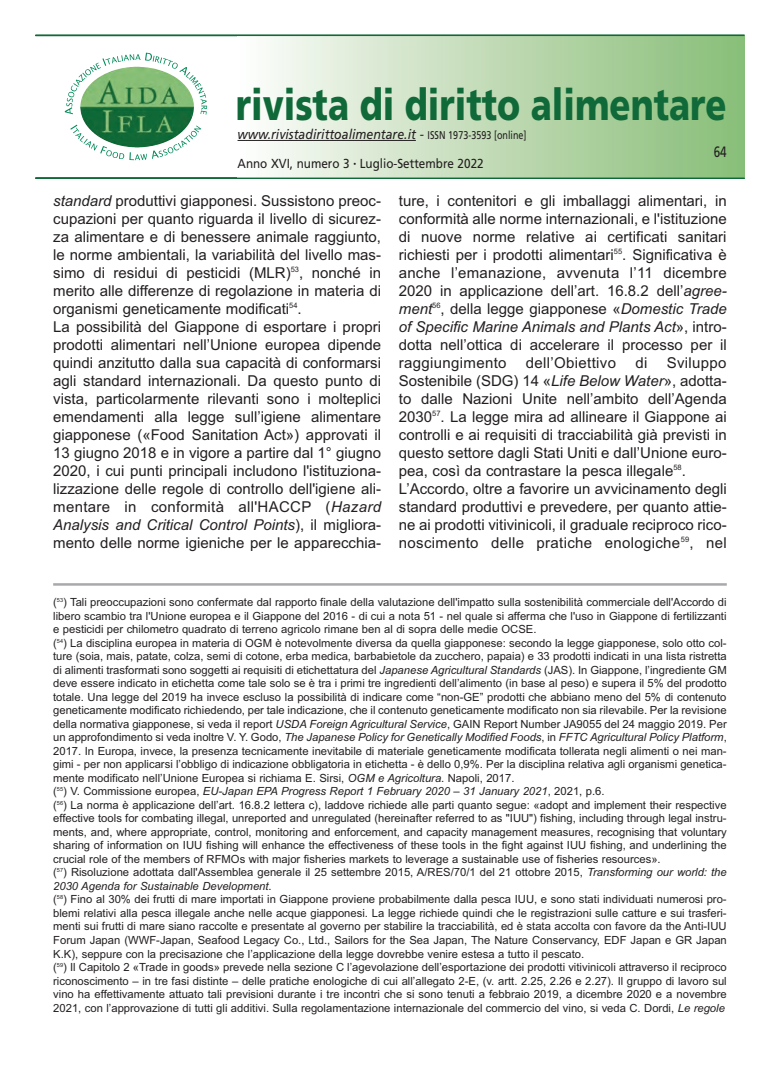
<style>
.page{position:relative;width:780px;height:1088px;background:#fff}
.page>*{position:absolute;margin:0;border:0;box-sizing:border-box;transform-origin:0 0}
.t1{font:900 43.75px "Frutiger";color:#106938;scale:.79 1}
.t2{font:15px/18px "Arial";color:#231f20}
.t3{font:15px "Arial";letter-spacing:.02em;color:#231f20}
.t4{font:15px "Frutiger";color:#231f20;scale:.78 1}
.t5{font:italic 13.75px "Frutiger";color:#231f20;scale:.9 1}
.t6{font:13px "Frutiger";color:#231f20;scale:.9 1}
.t7{font:11.25px/13.5px "Arial";color:#231f20}
.s1{font-style:normal;font-size:11.25px}
.s2{font-style:italic}
</style>
<div class="page">
<div style="left:237px;top:35px;width:507px;height:142px;background:linear-gradient(to right,#fdfcfa,#87bc76)"></div>
<hr style="left:35px;top:35px;width:709px;height:1px;background:#106938">
<hr style="left:35px;top:178px;width:709px;height:1px;background:#106938">
<hr style="left:237px;top:140px;width:179px;height:1px;background:#231f20">
<hr style="left:53px;top:583px;width:673px;height:3px;background:#a8a9ad">
<svg style="left:70px;top:125px;width:131px;height:35px"></svg>
<svg style="left:65px;top:53px;width:142px;height:62px"></svg>
<h1 class="t1" style="left:236px;top:87px;width:623px">rivista di diritto alimentare</h1>
<p class="t5" style="left:237px;top:129px;width:323px">www.rivistadirittoalimentare.it - <span class="s1">ISSN 1973-3593 [online]</span></p>
<p class="t6" style="left:237px;top:158px;width:275px">Anno XVI, numero 3 <sup>•</sup> Luglio-Settembre 2022</p>
<h2 class="t4" style="left:713px;top:145px;width:18px">64</h2>
<p class="t2" style="left:53px;top:192px;width:329px"><span class="s2">standard</span> produttivi giapponesi. Sussistono preoc&shy;cupazioni per quanto riguarda il livello di sicurez&shy;za alimentare e di benessere animale raggiunto, le norme ambientali, la variabilità del livello mas&shy;simo di residui di pesticidi (MLR)<sup>53</sup>, nonché in merito alle differenze di regolazione in materia di organismi geneticamente modificati<sup>54</sup>.<br>La possibilità del Giappone di esportare i propri prodotti alimentari nell’Unione europea dipende quindi anzitutto dalla sua capacità di conformarsi agli standard internazionali. Da questo punto di vista, particolarmente rilevanti sono i molteplici emendamenti alla legge sull’igiene alimentare giapponese («Food Sanitation Act») approvati il 13 giugno 2018 e in vigore a partire dal 1° giugno 2020, i cui punti principali includono l'istituziona&shy;lizzazione delle regole di controllo dell'igiene ali&shy;mentare in conformità all'HACCP (<span class="s2">Hazard Analysis and Critical Control Points</span>), il migliora&shy;mento delle norme igieniche per le apparecchia-</p>
<p class="t2" style="left:399px;top:192px;width:329px;text-align:justify">ture, i contenitori e gli imballaggi alimentari, in conformità alle norme internazionali, e l'istituzione di nuove norme relative ai certificati sanitari richiesti per i prodotti alimentari<sup>55</sup>. Significativa è anche l’emanazione, avvenuta l’11 dicembre 2020 in applicazione dell’art. 16.8.2 dell’<span class="s2">agree&shy;ment</span><sup>56</sup>, della legge giapponese «<span class="s2">Domestic Trade of Specific Marine Animals and Plants Act</span>», intro&shy;dotta nell’ottica di accelerare il processo per il raggiungimento</p>
<h2 class="t3" style="left:526px;top:354px;width:92px">dell’Obiettivo</h2>
<h2 class="t2" style="left:635px;top:354px;width:13px">di</h2>
<p class="t2" style="left:399px;top:354px;width:329px;text-indent:268px">Sviluppo Sostenibile (SDG) 14 «<span class="s2">Life Below Water</span>», adotta&shy;to dalle nazioni Unite nell’ambito dell’Agenda 2030<sup>57</sup>. La legge mira ad allineare il Giappone ai controlli e ai requisiti di tracciabilità già previsti in questo settore dagli Stati Uniti e dall’Unione euro&shy;pea, così da contrastare la pesca illegale<sup>58</sup>.<br>L’Accordo, oltre a favorire un avvicinamento degli standard produttivi e prevedere, per quanto attie&shy;ne ai prodotti vitivinicoli, il graduale reciproco rico&shy;noscimento delle pratiche enologiche<sup>59</sup>, nel</p>
<p class="t7" style="left:53px;top:596px;width:675px">(<sup>53</sup>) Tali preoccupazioni sono confermate dal rapporto finale della valutazione dell'impatto sulla sostenibilità commerciale dell'Accordo di libero scambio tra l'Unione europea e il Giappone del 2016 - di cui a nota 51 - nel quale si afferma che l'uso in Giappone di fertilizzanti e pesticidi per chilometro quadrato di terreno agricolo rimane ben al di sopra delle medie OCSE.<br>(<sup>54</sup>) La disciplina europea in materia di OGM è notevolmente diversa da quella giapponese: secondo la legge giapponese, solo otto col&shy;ture (soia, mais, patate, colza, semi di cotone, erba medica, barbabietole da zucchero, papaia) e 33 prodotti indicati in una lista ristretta di alimenti trasformati sono soggetti ai requisiti di etichettatura del <span class="s2">Japanese Agricultural Standards</span> (JAS). In Giappone, l’ingrediente GM deve essere indicato in etichetta come tale solo se è tra i primi tre ingredienti dell’alimento (in base al peso) e supera il 5% del prodotto totale. Una legge del 2019 ha invece escluso la possibilità di indicare come “non-GE” prodotti che abbiano meno del 5% di contenuto geneticamente modificato richiedendo, per tale indicazione, che il contenuto geneticamente modificato non sia rilevabile. Per la revisione della normativa giapponese, si veda il report <span class="s2">USDA Foreign Agricultural Service</span>, GAIn Report number JA9055 del 24 maggio 2019. Per un approfondimento si veda inoltre V. Y. Godo, <span class="s2">The Japanese Policy for Genetically Modified Foods</span>, in <span class="s2">FFTC Agricultural Policy Platform</span>, 2017. In Europa, invece, la presenza tecnicamente inevitabile di materiale geneticamente modificata tollerata negli alimenti o nei man&shy;gimi - per non applicarsi l’obbligo di indicazione obbligatoria in etichetta - è dello 0,9%. Per la disciplina relativa agli organismi genetica&shy;mente modificato nell’Unione Europea si richiama E. Sirsi, <span class="s2">OGM e Agricoltura</span>. napoli, 2017.<br>(<sup>55</sup>) V. Commissione europea, <span class="s2">EU-Japan EPA Progress Report 1 February 2020 – 31 January 2021</span>, 2021, p.6.<br>(<sup>56</sup>) La norma è applicazione dell’art. 16.8.2 lettera c), laddove richiede alle parti quanto segue: «adopt and implement their respective effective tools for combating illegal, unreported and unregulated (hereinafter referred to as "IUU") fishing, including through legal instru&shy;ments, and, where appropriate, control, monitoring and enforcement, and capacity management measures, recognising that voluntary sharing of information on IUU fishing will enhance the effectiveness of these tools in the fight against IUU fishing, and underlining the crucial role of the members of RFMOs with major fisheries markets to leverage a sustainable use of fisheries resources».<br>(<sup>57</sup>) Risoluzione adottata dall'Assemblea generale il 25 settembre 2015, A/RES/70/1 del 21 ottobre 2015, <span class="s2">Transforming our world: the 2030 Agenda for Sustainable Development</span>.<br>(<sup>58</sup>) Fino al 30% dei frutti di mare importati in Giappone proviene probabilmente dalla pesca IUU, e sono stati individuati numerosi pro&shy;blemi relativi alla pesca illegale anche nelle acque giapponesi. La legge richiede quindi che le registrazioni sulle catture e sui trasferi&shy;menti sui frutti di mare siano raccolte e presentate al governo per stabilire la tracciabilità, ed è stata accolta con favore da the Anti-IUU Forum Japan (WWF-Japan, Seafood Legacy Co., Ltd., Sailors for the Sea Japan, The nature Conservancy, EDF Japan e GR Japan K.K), seppure con la precisazione che l’applicazione della legge dovrebbe venire estesa a tutto il pescato.<br>(<sup>59</sup>) Il Capitolo 2 «Trade in goods» prevede nella sezione C l’agevolazione dell’esportazione dei prodotti vitivinicoli attraverso il reciproco riconoscimento – in tre fasi distinte – delle pratiche enologiche di cui all’allegato 2-E, (v. artt. 2.25, 2.26 e 2.27). Il gruppo di lavoro sul vino ha effettivamente attuato tali previsioni durante i tre incontri che si sono tenuti a febbraio 2019, a dicembre 2020 e a novembre 2021, con l’approvazione di tutti gli additivi. Sulla regolamentazione internazionale del commercio del vino, si veda C. Dordi, <span class="s2">Le regole</span></p>
</div>
